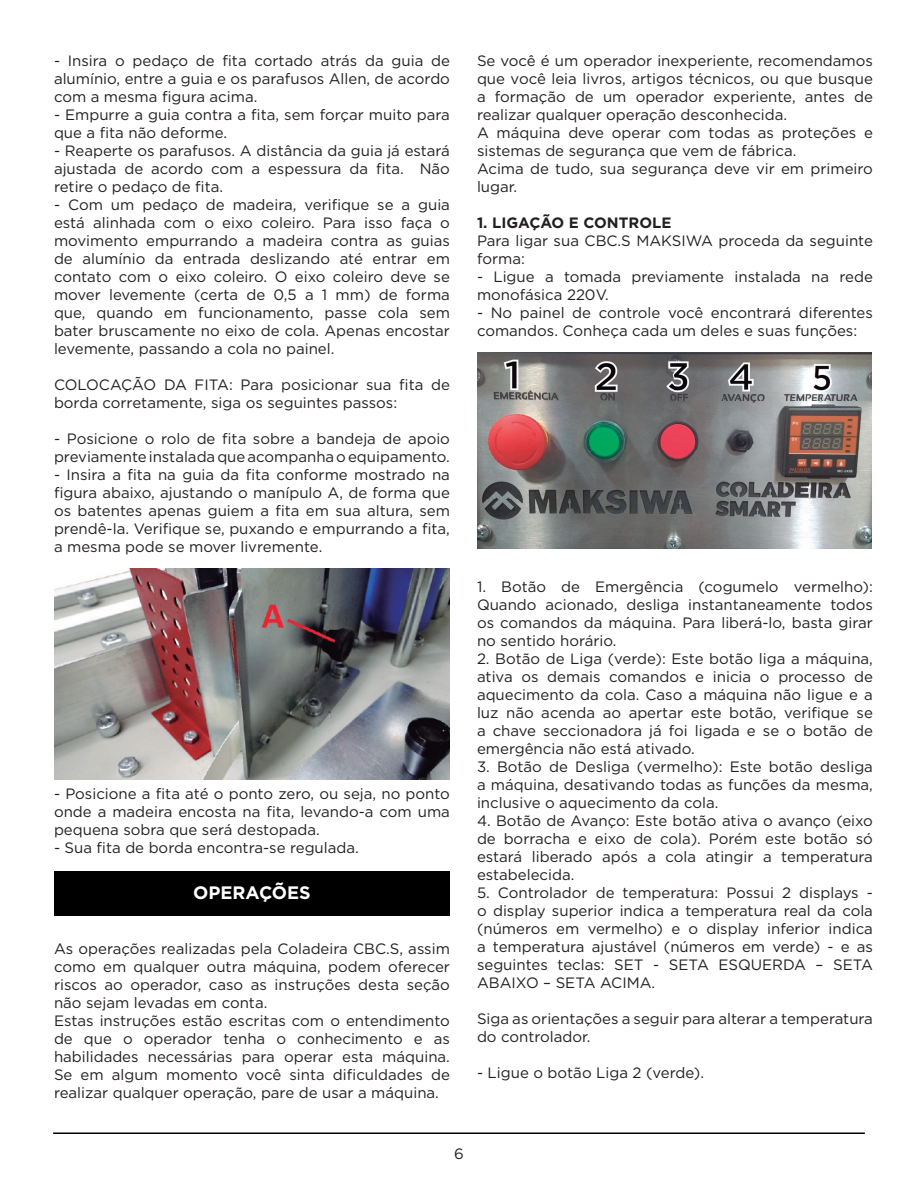
<style>
.page{position:relative;width:918px;height:1188px;background:#fff}
.page>*{position:absolute;margin:0;border:0;box-sizing:border-box;transform-origin:0 0}
.t1{font:700 18px "Gotham";color:#fff}
.t2{font:15px/18px "Gotham";color:#231f20;text-align:justify}
.t3{font:700 15px "Gotham";color:#231f20}
</style>
<div class="page">
<hr style="left:53px;top:1132px;width:812px;height:2px;background:#000">
<img style="left:54px;top:569px;width:396px;height:211px">
<div style="left:54px;top:871px;width:396px;height:45px;background:#000"></div>
<img style="left:477px;top:353px;width:395px;height:196px">
<p class="t2" style="left:54px;top:51px;width:397px">- Insira o pedaço de fita cortado atrás da guia de alumínio, entre a guia e os parafusos Allen, de acordo com a mesma figura acima.</p>
<p class="t2" style="left:54px;top:105px;width:398px">- Empurre a guia contra a fita, sem forçar muito para que a fita não deforme.</p>
<p class="t2" style="left:54px;top:141px;width:397px">- Reaperte os parafusos. A distância da guia já estará ajustada de acordo com a espessura da fita. Não retire o pedaço de fita.</p>
<p class="t2" style="left:54px;top:195px;width:398px">- Com um pedaço de madeira, verifique se a guia está alinhada com o eixo coleiro. Para isso faça o movimento empurrando a madeira contra as guias de alumínio da entrada deslizando até entrar em contato com o eixo coleiro. O eixo coleiro deve se mover levemente (certa de 0,5 a 1 mm) de forma que, quando em funcionamento, passe cola sem bater bruscamente no eixo de cola. Apenas encostar levemente, passando a cola no painel.</p>
<p class="t2" style="left:54px;top:375px;width:397px">COLOCAÇÃO DA FITA: Para posicionar sua fita de borda corretamente, siga os seguintes passos:</p>
<p class="t2" style="left:54px;top:429px;width:397px">- Posicione o rolo de fita sobre a bandeja de apoio previamente instalada que acompanha o equipamento.</p>
<p class="t2" style="left:54px;top:465px;width:397px">- Insira a fita na guia da fita conforme mostrado na figura abaixo, ajustando o manípulo A, de forma que os batentes apenas guiem a fita em sua altura, sem prendê-la. Verifique se, puxando e empurrando a fita, a mesma pode se mover livremente.</p>
<p class="t2" style="left:54px;top:784px;width:397px">- Posicione a fita até o ponto zero, ou seja, no ponto onde a madeira encosta na fita, levando-a com uma pequena sobra que será destopada.</p>
<p class="t2" style="left:54px;top:838px;width:306px">- Sua fita de borda encontra-se regulada.</p>
<p class="t1" style="left:193px;top:881px;width:119px">OPERAÇÕES</p>
<p class="t2" style="left:54px;top:939px;width:398px;text-align:left">As operações realizadas pela Coladeira CBC.S, assim como em qualquer outra máquina, podem oferecer riscos ao operador, caso as instruções desta seção não sejam levadas em conta.<br>Estas instruções estão escritas com o entendimento de que o operador tenha o conhecimento e as habilidades necessárias para operar esta máquina.<br>Se em algum momento você sinta dificuldades de realizar qualquer operação, pare de usar a máquina.</p>
<p class="t2" style="left:477px;top:51px;width:398px;text-align:left">Se você é um operador inexperiente, recomendamos que você leia livros, artigos técnicos, ou que busque a formação de um operador experiente, antes de realizar qualquer operação desconhecida.<br>A máquina deve operar com todas as proteções e sistemas de segurança que vem de fábrica.<br>Acima de tudo, sua segurança deve vir em primeiro lugar.</p>
<p class="t3" style="left:477px;top:213px;width:196px">1. LIGAÇÃO E CONTROLE</p>
<p class="t2" style="left:477px;top:231px;width:397px">Para ligar sua CBC.S MAKSIWA proceda da seguinte forma:</p>
<p class="t2" style="left:477px;top:267px;width:397px">- Ligue a tomada previamente instalada na rede monofásica 220V.</p>
<p class="t2" style="left:477px;top:303px;width:397px">- No painel de controle você encontrará diferentes comandos. Conheça cada um deles e suas funções:</p>
<p class="t2" style="left:477px;top:577px;width:398px">1. Botão de Emergência (cogumelo vermelho):<br>Quando acionado, desliga instantaneamente todos os comandos da máquina. Para liberá-lo, basta girar no sentido horário.</p>
<p class="t2" style="left:477px;top:649px;width:398px">2. Botão de Liga (verde): Este botão liga a máquina, ativa os demais comandos e inicia o processo de aquecimento da cola. Caso a máquina não ligue e a luz não acenda ao apertar este botão, verifique se a chave seccionadora já foi ligada e se o botão de emergência não está ativado.</p>
<p class="t2" style="left:477px;top:757px;width:398px">3. Botão de Desliga (vermelho): Este botão desliga a máquina, desativando todas as funções da mesma, inclusive o aquecimento da cola.</p>
<p class="t2" style="left:477px;top:811px;width:398px">4. Botão de Avanço: Este botão ativa o avanço (eixo de borracha e eixo de cola). Porém este botão só estará liberado após a cola atingir a temperatura estabelecida.</p>
<p class="t2" style="left:477px;top:883px;width:398px">5. Controlador de temperatura: Possui 2 displays - o display superior indica a temperatura real da cola (números em vermelho) e o display inferior indica a temperatura ajustável (números em verde) - e as seguintes teclas: SET - SETA ESQUERDA – SETA ABAIXO – SETA ACIMA.</p>
<p class="t2" style="left:477px;top:1009px;width:398px">Siga as orientações a seguir para alterar a temperatura do controlador.</p>
<p class="t2" style="left:477px;top:1063px;width:229px">- Ligue o botão Liga 2 (verde).</p>
<p class="t2" style="left:454px;top:1144px;width:11px">6</p>
</div>
